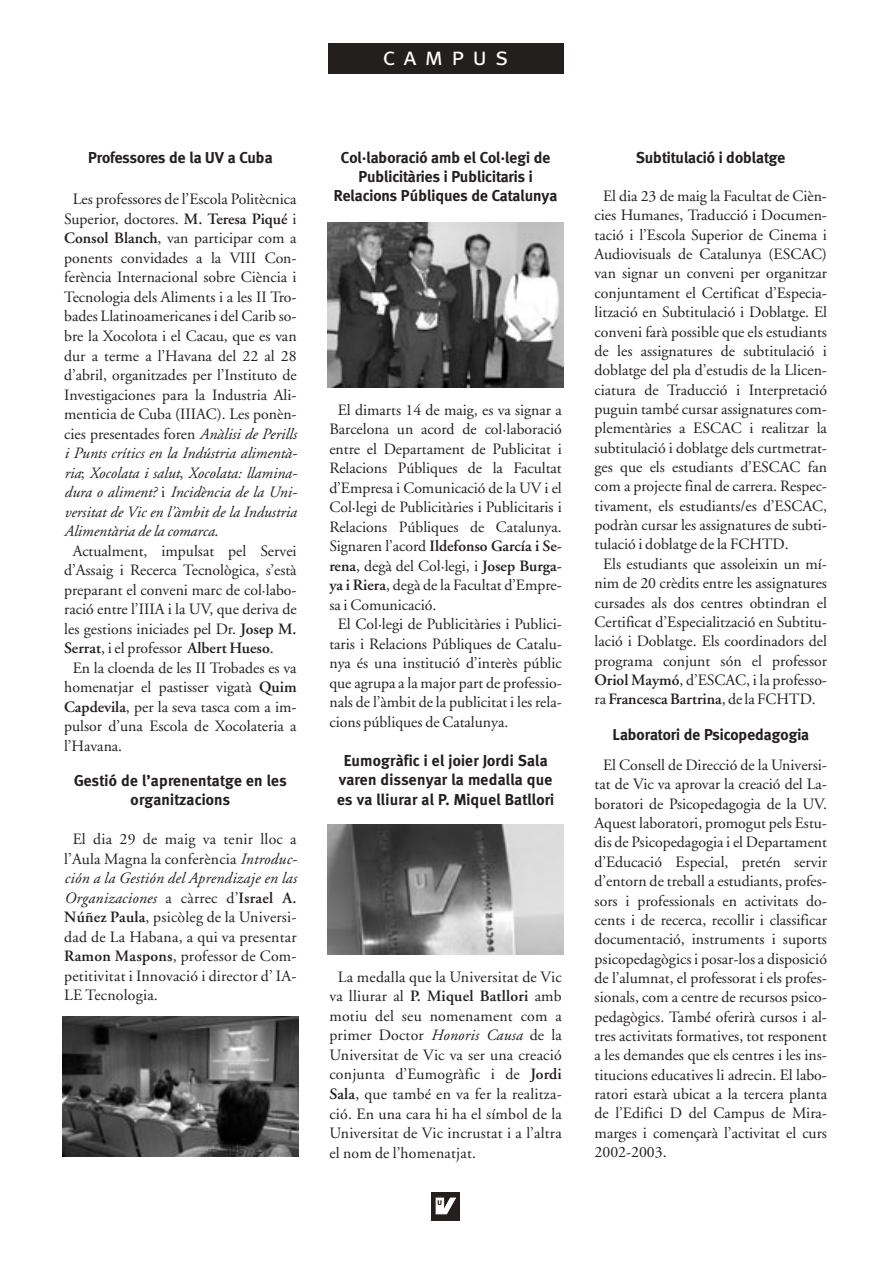
<style>
.page{position:relative;width:893px;height:1262px;background:#fff}
.page>*{position:absolute;margin:0;border:0;box-sizing:border-box;transform-origin:0 0}
.t1{font:25.5px "Meta Plus Normal Caps";letter-spacing:.32em;color:#fff}
.t2{font:15.75px/19.4px "Adobe Garamond";color:#231f1f;text-align:justify}
.t3{font:700 15.75px/19.5px "Meta";color:#231f1f;text-align:center}
.t4{font:italic 15.75px "Adobe Garamond";color:#231f1f}
.t5{font:600 15.75px "Adobe Garamond";color:#231f1f}
.t6{font:8.7px "Meta Plus Bold Caps";color:#231f1f}
.s1{font-weight:600}
.s2{font-style:italic}
.s3{font-style:normal}
.s4{font-weight:400}
</style>
<div class="page">
<div style="left:431px;top:1192px;width:29px;height:28px;background:#231f1f"></div>
<svg style="left:436px;top:1197px;width:20px;height:17px"></svg>
<div style="left:328px;top:43px;width:235px;height:30px;background:#231f1f"></div>
<img style="left:328px;top:223px;width:235px;height:164px">
<img style="left:328px;top:824px;width:235px;height:130px">
<img style="left:63px;top:1016px;width:235px;height:141px">
<h1 class="t1" style="left:383px;top:42px;width:127px">campus</h1>
<p class="t3" style="left:88px;top:150px;width:186px">Professores de la UV a Cuba</p>
<p class="t2" style="left:73px;top:191px;width:225px">Les professores de l’Escola Politècnica</p>
<p class="t2" style="left:64px;top:211px;width:234px">Superior, doctores. <span class="s1">M. Teresa Piqué</span> i</p>
<p class="t2" style="left:64px;top:230px;width:234px"><span class="s1">Consol Blanch</span>, van participar com a</p>
<p class="t2" style="left:64px;top:250px;width:234px">ponents convidades a la VIII Con-</p>
<p class="t2" style="left:64px;top:269px;width:234px">ferència Internacional sobre Ciència i</p>
<p class="t2" style="left:64px;top:289px;width:234px">Tecnologia dels Aliments i a les II Tro-</p>
<p class="t2" style="left:64px;top:308px;width:234px">bades Llatinoamericanes i del Carib so-</p>
<p class="t2" style="left:64px;top:328px;width:234px">bre la Xocolota i el Cacau, que es van</p>
<p class="t2" style="left:64px;top:347px;width:234px">dur a terme a l’Havana del 22 al 28</p>
<p class="t2" style="left:64px;top:367px;width:234px">d’abril, organitzades per l’Instituto de</p>
<p class="t2" style="left:64px;top:386px;width:234px">Investigaciones para la Industria Ali-</p>
<p class="t2" style="left:64px;top:406px;width:234px">menticia de Cuba (IIIAC). Les ponèn-</p>
<p class="t2" style="left:64px;top:425px;width:234px">cies presentades foren <span class="s2">Anàlisi de Perills</span></p>
<p class="t4" style="left:64px;top:447px;width:233px">i Punts crítics en la Indústria alimentà-</p>
<p class="t4" style="left:64px;top:466px;width:233px">ria<span class="s3">;</span> Xocolata i salut<span class="s3">,</span> Xocolata: llamina-</p>
<p class="t4" style="left:64px;top:486px;width:233px">dura o aliment? <span class="s3">i</span> Incidència de la Uni-</p>
<p class="t4" style="left:64px;top:505px;width:234px">versitat de Vic en l’àmbit de la Industria</p>
<p class="t4" style="left:64px;top:525px;width:156px">Alimentària de la comarca<span class="s3">.</span></p>
<p class="t2" style="left:73px;top:542px;width:225px">Actualment, impulsat pel Servei</p>
<p class="t2" style="left:64px;top:562px;width:234px">d’Assaig i Recerca Tecnològica, s’està</p>
<p class="t2" style="left:64px;top:581px;width:234px">preparant el conveni marc de col·labo-</p>
<p class="t2" style="left:64px;top:601px;width:234px">ració entre l’IIIA i la UV, que deriva de</p>
<p class="t2" style="left:64px;top:620px;width:234px">les gestions iniciades pel Dr. <span class="s1">Josep M.</span></p>
<p class="t5" style="left:64px;top:642px;width:211px">Serrat<span class="s4">, i el professor</span> Albert Hueso<span class="s4">.</span></p>
<p class="t2" style="left:73px;top:659px;width:225px">En la cloenda de les II Trobades es va</p>
<p class="t2" style="left:64px;top:679px;width:234px">homenatjar el pastisser vigatà <span class="s1">Quim</span></p>
<p class="t2" style="left:64px;top:698px;width:234px"><span class="s1">Capdevila</span>, per la seva tasca com a im-</p>
<p class="t2" style="left:64px;top:718px;width:234px">pulsor d’una Escola de Xocolateria a</p>
<p class="t2" style="left:64px;top:737px;width:59px">l’Havana.</p>
<p class="t3" style="left:74px;top:772px;width:214px">Gestió de l’aprenentatge en les organitzacions</p>
<p class="t2" style="left:64px;top:831px;width:234px;text-indent:8px">El dia 29 de maig va tenir lloc a l’Aula Magna la conferència <span class="s2">Introduc&shy;ción a la Gestión del Aprendizaje en las Organizaciones</span> a càrrec d’<span class="s1">Israel A.<br>Núñez Paula</span>, psicòleg de la Universi&shy;dad de La Habana, a qui va presentar <span class="s1">Ramon Maspons</span>, professor de Com&shy;petitivitat i Innovació i director d’ IA-LE Tecnologia.</p>
<p class="t3" style="left:334px;top:149px;width:225px;line-height:18.9px">Col·laboració amb el Col·legi de<br>Publicitàries i Publicitaris i<br>Relacions Públiques de Catalunya</p>
<p class="t2" style="left:338px;top:401px;width:225px">El dimarts 14 de maig, es va signar a</p>
<p class="t2" style="left:329px;top:421px;width:234px">Barcelona un acord de col·laboració</p>
<p class="t2" style="left:329px;top:440px;width:234px">entre el Departament de Publicitat i</p>
<p class="t2" style="left:329px;top:460px;width:234px">Relacions Públiques de la Facultat</p>
<p class="t2" style="left:329px;top:479px;width:234px">d’Empresa i Comunicació de la UV i el</p>
<p class="t2" style="left:329px;top:499px;width:234px">Col·legi de Publicitàries i Publicitaris i</p>
<p class="t2" style="left:329px;top:518px;width:234px">Relacions Públiques de Catalunya.</p>
<p class="t5" style="left:329px;top:540px;width:234px"><span class="s4">Signaren l’acord</span> Ildefonso García i Se-</p>
<p class="t2" style="left:329px;top:557px;width:234px"><span class="s1">rena</span>, degà del Col·legi, i <span class="s1">Josep Burga-</span></p>
<p class="t2" style="left:329px;top:577px;width:234px"><span class="s1">ya i Riera</span>, degà de la Facultat d’Empre-</p>
<p class="t2" style="left:329px;top:596px;width:108px">sa i Comunicació.</p>
<p class="t2" style="left:338px;top:616px;width:225px">El Col·legi de Publicitàries i Publici-</p>
<p class="t2" style="left:329px;top:635px;width:234px">taris i Relacions Públiques de Catalu-</p>
<p class="t2" style="left:329px;top:655px;width:234px">nya és una institució d’interès públic</p>
<p class="t2" style="left:329px;top:674px;width:234px">que agrupa a la major part de professio-</p>
<p class="t2" style="left:329px;top:694px;width:234px">nals de l’àmbit de la publicitat i les rela-</p>
<p class="t2" style="left:329px;top:713px;width:180px">cions públiques de Catalunya.</p>
<p class="t3" style="left:337px;top:752px;width:219px">Eumogràfic i el joier Jordi Sala varen dissenyar la medalla que es va lliurar al P. Miquel Batllori</p>
<p class="t2" style="left:329px;top:968px;width:234px;text-indent:9px">La medalla que la Universitat de Vic va lliurar al <span class="s1">P. Miquel Batllori</span> amb motiu del seu nomenament com a primer Doctor <span class="s2">Honoris Causa</span> de la Universitat de Vic va ser una creació conjunta d’Eumogràfic i de <span class="s1">Jordi Sala</span>, que també en va fer la realitza&shy;ció. En una cara hi ha el símbol de la Universitat de Vic incrustat i a l’altra el nom de l’homenatjat.</p>
<p class="t6" style="left:437px;top:1196px;width:7px">u</p>
<p class="t3" style="left:636px;top:149px;width:151px">Subtitulació i doblatge</p>
<p class="t2" style="left:603px;top:188px;width:225px">El dia 23 de maig la Facultat de Cièn-</p>
<p class="t2" style="left:594px;top:207px;width:234px">cies Humanes, Traducció i Documen-</p>
<p class="t2" style="left:594px;top:226px;width:234px">tació i l’Escola Superior de Cinema i</p>
<p class="t2" style="left:594px;top:246px;width:234px">Audiovisuals de Catalunya (ESCAC)</p>
<p class="t2" style="left:594px;top:265px;width:234px">van signar un conveni per organitzar</p>
<p class="t2" style="left:594px;top:284px;width:234px">conjuntament el Certificat d’Especia-</p>
<p class="t2" style="left:594px;top:304px;width:234px">lització en Subtitulació i Doblatge. El</p>
<p class="t2" style="left:594px;top:323px;width:234px">conveni farà possible que els estudiants</p>
<p class="t2" style="left:594px;top:343px;width:234px">de les assignatures de subtitulació i</p>
<p class="t2" style="left:594px;top:362px;width:234px">doblatge del pla d’estudis de la Llicen-</p>
<p class="t2" style="left:594px;top:381px;width:234px">ciatura de Traducció i Interpretació</p>
<p class="t2" style="left:594px;top:401px;width:234px">puguin també cursar assignatures com-</p>
<p class="t2" style="left:594px;top:420px;width:234px">plementàries a ESCAC i realitzar la</p>
<p class="t2" style="left:594px;top:439px;width:234px">subtitulació i doblatge dels curtmetrat-</p>
<p class="t2" style="left:594px;top:459px;width:234px">ges que els estudiants d’ESCAC fan</p>
<p class="t2" style="left:594px;top:478px;width:234px">com a projecte final de carrera. Respec-</p>
<p class="t2" style="left:594px;top:497px;width:234px">tivament, els estudiants/es d’ESCAC,</p>
<p class="t2" style="left:594px;top:517px;width:234px">podràn cursar les assignatures de subti-</p>
<p class="t2" style="left:594px;top:536px;width:196px">tulació i doblatge de la FCHTD.</p>
<p class="t2" style="left:603px;top:555px;width:225px">Els estudiants que assoleixin un mí-</p>
<p class="t2" style="left:594px;top:575px;width:234px">nim de 20 crèdits entre les assignatures</p>
<p class="t2" style="left:594px;top:594px;width:234px">cursades als dos centres obtindran el</p>
<p class="t2" style="left:594px;top:613px;width:234px">Certificat d’Especialització en Subtitu-</p>
<p class="t2" style="left:594px;top:633px;width:234px">lació i Doblatge. Els coordinadors del</p>
<p class="t2" style="left:594px;top:652px;width:234px">programa conjunt són el professor</p>
<p class="t2" style="left:594px;top:671px;width:234px"><span class="s1">Oriol Maymó</span>, d’ESCAC, i la professo-</p>
<p class="t5" style="left:594px;top:693px;width:223px"><span class="s4">ra</span> Francesca Bartrina<span class="s4">, de la FCHTD.</span></p>
<p class="t3" style="left:612px;top:726px;width:198px">Laboratori de Psicopedagogia</p>
<p class="t2" style="left:594px;top:757px;width:234px;text-indent:9px">El Consell de Direcció de la Universi&shy;tat de Vic va aprovar la creació del La&shy;boratori de Psicopedagogia de la UV.<br>Aquest laboratori, promogut pels Estu&shy;dis de Psicopedagogia i el Departament d’Educació Especial, pretén servir d’entorn de treball a estudiants, profes&shy;sors i professionals en activitats do&shy;cents i de recerca, recollir i classificar documentació, instruments i suports psicopedagògics i posar-los a disposició de l’alumnat, el professorat i els profes&shy;sionals, com a centre de recursos psico&shy;pedagògics. També oferirà cursos i al&shy;tres activitats formatives, tot responent a les demandes que els centres i les ins&shy;titucions educatives li adrecin. El labo&shy;ratori estarà ubicat a la tercera planta de l’Edifici D del Campus de Mira&shy;marges i començarà l’activitat el curs 2002-2003.</p>
</div>
